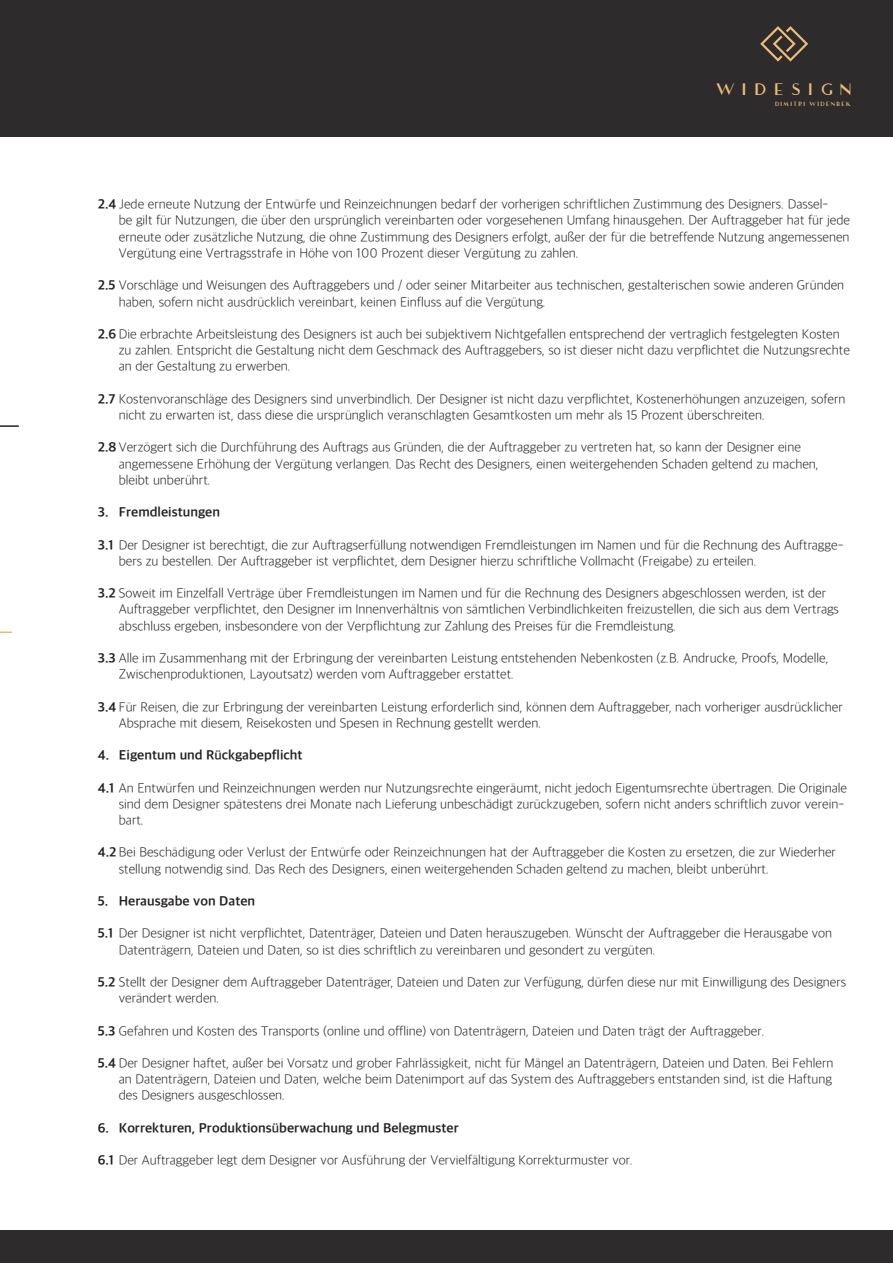
<style>
.page{position:relative;width:893px;height:1263px;background:#fff}
.page>*{position:absolute;margin:0;border:0;box-sizing:border-box;transform-origin:0 0}
.t1{font:24.3px "Widesign Font";letter-spacing:.305em;color:#ecbc78}
.t2{font:200 13.5px/16.2px "Apple SD Gothic Neo";color:#231f20}
.t3{font:700 13.5px "Apple SD Gothic Neo";color:#231f20}
.t4{font:8.85px "Widesign Font";letter-spacing:.12em;color:#ecbc78}
.s1{font-weight:700}
</style>
<div class="page">
<div style="left:0;top:0;width:893px;height:137px;background:#2e2b2c"></div>
<div style="left:0;top:1230px;width:893px;height:33px;background:#2e2b2c"></div>
<svg style="left:0;top:425px;width:19px;height:2px"></svg>
<svg style="left:0;top:631px;width:12px;height:2px"></svg>
<svg style="left:760px;top:26px;width:48px;height:36px"></svg>
<h1 class="t1" style="left:715px;top:75px;width:138px">w id esig n</h1>
<p class="t4" style="left:775px;top:99px;width:77px">Dimitri Widenbek</p>
<p class="t2" style="left:119px;top:197px;width:733px;text-indent:-21px"><span class="s1">2.4</span> Jede erneute Nutzung der Entwürfe und Reinzeichnungen bedarf der vorherigen schriftlichen Zustimmung des Designers. Dassel-<br>be gilt für Nutzungen, die über den ursprünglich vereinbarten oder vorgesehenen Umfang hinausgehen. Der Auftraggeber hat für jede erneute oder zusätzliche Nutzung, die ohne Zustimmung des Designers erfolgt, außer der für die betreffende Nutzung angemessenen Vergütung eine Vertragsstrafe in Höhe von 100 Prozent dieser Vergütung zu zahlen.</p>
<p class="t2" style="left:119px;top:278px;width:727px;text-indent:-21px"><span class="s1">2.5</span> Vorschläge und Weisungen des Auftraggebers und / oder seiner Mitarbeiter aus technischen, gestalterischen sowie anderen Gründen haben, sofern nicht ausdrücklich vereinbart, keinen Einfluss auf die Vergütung.</p>
<p class="t2" style="left:119px;top:327px;width:733px;text-indent:-21px"><span class="s1">2.6</span> Die erbrachte Arbeitsleistung des Designers ist auch bei subjektivem Nichtgefallen entsprechend der vertraglich festgelegten Kosten zu zahlen. Entspricht die Gestaltung nicht dem Geschmack des Auftraggebers, so ist dieser nicht dazu verpflichtet die Nutzungsrechte an der Gestaltung zu erwerben.</p>
<p class="t2" style="left:119px;top:392px;width:728px;text-indent:-21px"><span class="s1">2.7</span> Kostenvoranschläge des Designers sind unverbindlich. Der Designer ist nicht dazu verpflichtet, Kostenerhöhungen anzuzeigen, sofern nicht zu erwarten ist, dass diese die ursprünglich veranschlagten Gesamtkosten um mehr als 15 Prozent überschreiten.</p>
<p class="t2" style="left:119px;top:440px;width:701px;text-indent:-21px"><span class="s1">2.8</span> Verzögert sich die Durchführung des Auftrags aus Gründen, die der Auftraggeber zu vertreten hat, so kann der Designer eine angemessene Erhöhung der Vergütung verlangen. Das Recht des Designers, einen weitergehenden Schaden geltend zu machen, bleibt unberührt.</p>
<p class="t3" style="left:98px;top:505px;width:124px">3. Fremdleistungen</p>
<p class="t2" style="left:119px;top:537px;width:726px;text-indent:-21px"><span class="s1">3.1</span> Der Designer ist berechtigt, die zur Auftragserfüllung notwendigen Fremdleistungen im Namen und für die Rechnung des Auftragge&shy;bers zu bestellen. Der Auftraggeber ist verpflichtet, dem Designer hierzu schriftliche Vollmacht (Freigabe) zu erteilen.</p>
<p class="t2" style="left:119px;top:586px;width:722px;text-indent:-21px"><span class="s1">3.2</span> Soweit im Einzelfall Verträge über Fremdleistungen im Namen und für die Rechnung des Designers abgeschlossen werden, ist der<br>Auftraggeber verpflichtet, den Designer im Innenverhältnis von sämtlichen Verbindlichkeiten freizustellen, die sich aus dem Vertrags abschluss ergeben, insbesondere von der Verpflichtung zur Zahlung des Preises für die Fremdleistung.</p>
<p class="t2" style="left:119px;top:651px;width:711px;text-indent:-21px"><span class="s1">3.3</span> Alle im Zusammenhang mit der Erbringung der vereinbarten Leistung entstehenden Nebenkosten (z.B. Andrucke, Proofs, Modelle,<br>Zwischenproduktionen, Layoutsatz) werden vom Auftraggeber erstattet.</p>
<p class="t2" style="left:119px;top:699px;width:725px;text-indent:-21px"><span class="s1">3.4</span> Für Reisen, die zur Erbringung der vereinbarten Leistung erforderlich sind, können dem Auftraggeber, nach vorheriger ausdrücklicher<br>Absprache mit diesem, Reisekosten und Spesen in Rechnung gestellt werden.</p>
<p class="t3" style="left:98px;top:748px;width:206px">4. Eigentum und Rückgabepflicht</p>
<p class="t2" style="left:119px;top:780px;width:730px;text-indent:-21px"><span class="s1">4.1</span> An Entwürfen und Reinzeichnungen werden nur Nutzungsrechte eingeräumt, nicht jedoch Eigentumsrechte übertragen. Die Originale sind dem Designer spätestens drei Monate nach Lieferung unbeschädigt zurückzugeben, sofern nicht anders schriftlich zuvor verein&shy;bart.</p>
<p class="t2" style="left:119px;top:845px;width:719px;text-indent:-21px"><span class="s1">4.2</span> Bei Beschädigung oder Verlust der Entwürfe oder Reinzeichnungen hat der Auftraggeber die Kosten zu ersetzen, die zur Wiederher stellung notwendig sind. Das Rech des Designers, einen weitergehenden Schaden geltend zu machen, bleibt unberührt.</p>
<p class="t3" style="left:98px;top:894px;width:159px">5. Herausgabe von Daten</p>
<p class="t2" style="left:119px;top:926px;width:715px;text-indent:-21px"><span class="s1">5.1</span> Der Designer ist nicht verpflichtet, Datenträger, Dateien und Daten herauszugeben. Wünscht der Auftraggeber die Herausgabe von<br>Datenträgern, Dateien und Daten, so ist dies schriftlich zu vereinbaren und gesondert zu vergüten.</p>
<p class="t2" style="left:119px;top:975px;width:729px;text-indent:-21px"><span class="s1">5.2</span> Stellt der Designer dem Auftraggeber Datenträger, Dateien und Daten zur Verfügung, dürfen diese nur mit Einwilligung des Designers verändert werden.</p>
<p class="t2" style="left:98px;top:1023px;width:668px"><span class="s1">5.3</span> Gefahren und Kosten des Transports (online und offline) von Datenträgern, Dateien und Daten trägt der Auftraggeber.</p>
<p class="t2" style="left:119px;top:1056px;width:716px;text-align:justify;text-indent:-21px"><span class="s1">5.4</span> Der Designer haftet, außer bei Vorsatz und grober Fahrlässigkeit, nicht für Mängel an Datenträgern, Dateien und Daten. Bei Fehlern an Datenträgern, Dateien und Daten, welche beim Datenimport auf das System des Auftraggebers entstanden sind, ist die Haftung des Designers ausgeschlossen.</p>
<p class="t3" style="left:98px;top:1121px;width:362px">6. Korrekturen, Produktionsüberwachung und Belegmuster</p>
<p class="t2" style="left:98px;top:1153px;width:537px"><span class="s1">6.1</span> Der Auftraggeber legt dem Designer vor Ausführung der Vervielfältigung Korrekturmuster vor.</p>
</div>
